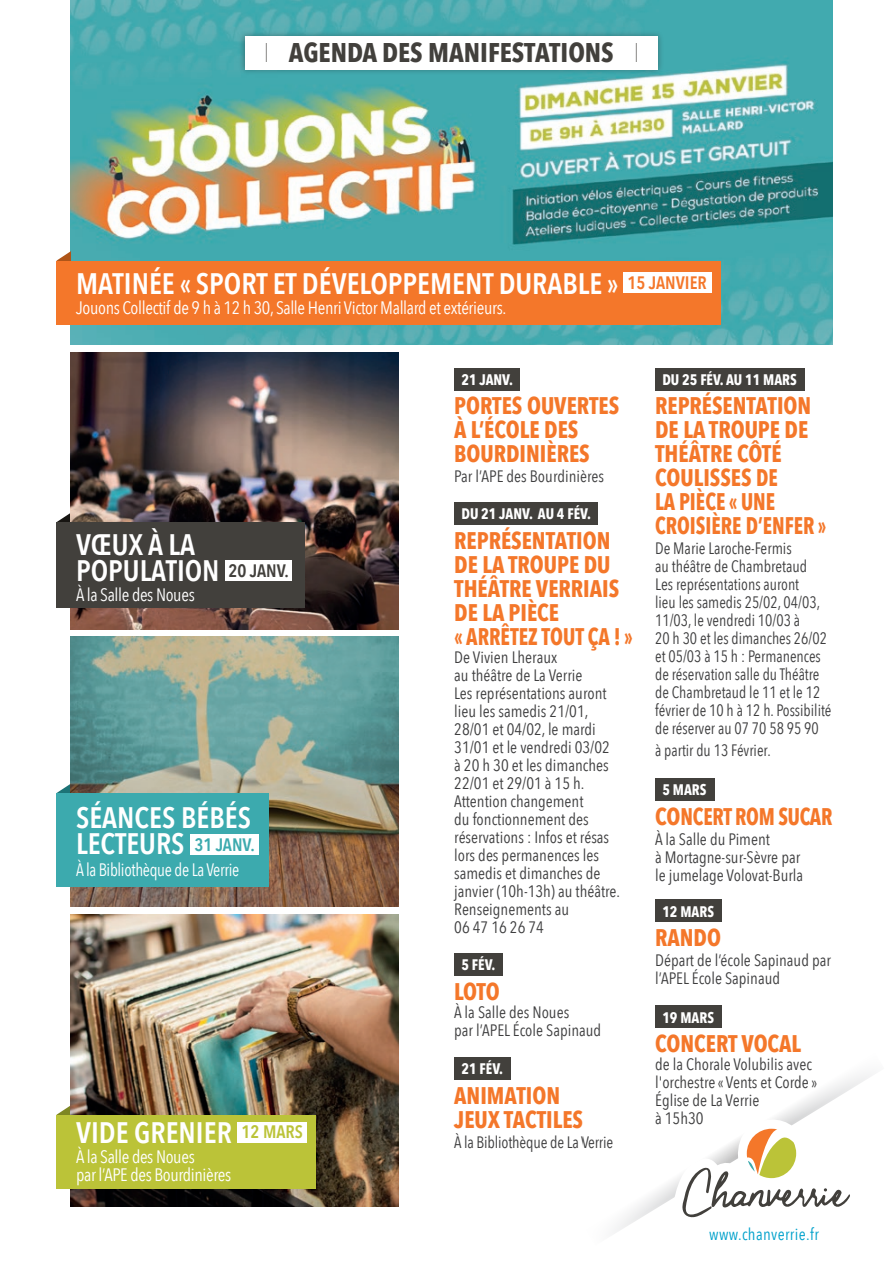
<style>
.page{position:relative;width:893px;height:1263px;background:#fff}
.page>*{position:absolute;margin:0;border:0;box-sizing:border-box;transform-origin:0 0}
.t1{font:600 29.55px/26.1px "Avenir Next Condensed";color:#fff}
.t2{font:700 27px "Avenir Next Condensed";color:#42403c}
.t3{font:700 24px/24px "Avenir Next Condensed";color:#f4772a;scale:.95 1}
.t4{font:18px/18px "Avenir Next Condensed";letter-spacing:-.02em;color:#fff}
.t5{font:18px "Avenir Next Condensed";letter-spacing:-.02em;color:#fff;scale:.94 1}
.t6{font:16.5px/18px "Avenir Next Condensed";color:#3e3e3f}
.t7{font:16.5px/18px "Avenir Next Condensed";color:#3e3e3f;scale:.96 1}
.t8{font:16.5px "Avenir Next Condensed";color:#3e3e3f;scale:.94 1}
.t9{font:16.5px "Avenir Next Condensed";letter-spacing:.02em;color:#00a1cb}
.t10{font:700 15.3px "Avenir Next Condensed";color:#fff;scale:.95 1}
.s1{font-weight:200}
.s2{font-size:18px;color:#42403c}
.s3{font-size:18px;color:#3caaae}
.s4{font-size:18px;color:#bbc338}
</style>
<div class="page">
<img style="left:70px;top:0;width:762px;height:344px">
<div style="left:239px;top:30px;width:425px;height:45px;background:#231f20;opacity:.4"></div>
<div style="left:245px;top:36px;width:413px;height:33px;background:#fff"></div>
<svg style="left:56px;top:784px;width:14px;height:9px"></svg>
<svg style="left:56px;top:1106px;width:14px;height:9px"></svg>
<svg style="left:56px;top:251px;width:15px;height:10px"></svg>
<img style="left:70px;top:637px;width:328px;height:270px">
<img style="left:70px;top:914px;width:328px;height:292px">
<div style="left:454px;top:368px;width:66px;height:22px;background:#42403c"></div>
<div style="left:454px;top:502px;width:144px;height:23px;background:#42403c"></div>
<div style="left:454px;top:953px;width:49px;height:22px;background:#42403c"></div>
<div style="left:454px;top:1057px;width:57px;height:22px;background:#42403c"></div>
<div style="left:655px;top:368px;width:150px;height:22px;background:#42403c"></div>
<div style="left:655px;top:778px;width:59px;height:23px;background:#42403c"></div>
<div style="left:655px;top:899px;width:66px;height:23px;background:#42403c"></div>
<div style="left:655px;top:1006px;width:66px;height:22px;background:#42403c"></div>
<div style="left:56px;top:793px;width:213px;height:93px;background:#3caaae"></div>
<div style="left:56px;top:1115px;width:260px;height:73px;background:#bbc338"></div>
<div style="left:56px;top:261px;width:665px;height:63px;background:#f4772a"></div>
<div style="left:190px;top:834px;width:69px;height:21px;background:#fff"></div>
<div style="left:238px;top:1122px;width:69px;height:20px;background:#fff"></div>
<div style="left:624px;top:272px;width:88px;height:21px;background:#fff"></div>
<svg style="left:614px;top:1073px;width:258px;height:160px"></svg>
<svg style="left:673px;top:1116px;width:198px;height:117px"></svg>
<svg style="left:56px;top:513px;width:14px;height:10px"></svg>
<img style="left:70px;top:353px;width:328px;height:276px">
<div style="left:56px;top:523px;width:249px;height:85px;background:#42403c"></div>
<div style="left:225px;top:560px;width:67px;height:21px;background:#fff"></div>
<h2 class="t2" style="left:264px;top:35px;width:377px"><span class="s1">I</span> AGENDA DES MANIFESTATIONS <span class="s1">I</span></h2>
<h1 class="t1" style="left:76px;top:270px;width:632px">MATINÉE « SPORT ET DÉVELOPPEMENT DURABLE » <sup>15</sup> <sup>JANVIER</sup></h1>
<p class="t4" style="left:76px;top:298px;width:432px">Jouons Collectif de 9 h à 12 h 30, Salle Henri Victor Mallard et extérieurs.</p>
<h1 class="t1" style="left:76px;top:531px;width:214px">VŒUX À LA<br>POPULATION <span class="s2">20 JANV.</span></h1>
<p class="t4" style="left:76px;top:585px;width:120px">À la Salle des Noues</p>
<h1 class="t1" style="left:76px;top:804px;width:180px">SÉANCES BÉBÉS<br>LECTEURS <span class="s3">31 JANV.</span></h1>
<p class="t5" style="left:76px;top:854px;width:175px">À la Bibliothèque de La Verrie</p>
<h1 class="t1" style="left:76px;top:1118px;width:228px">VIDE GRENIER <span class="s4">12 MARS</span></h1>
<p class="t4" style="left:76px;top:1146px;width:157px">À la Salle des Noues<br>par l’APE des Bourdinières</p>
<p class="t10" style="left:461px;top:370px;width:56px">21 JANV.</p>
<h3 class="t3" style="left:454px;top:394px;width:175px">PORTES OUVERTES<br>À L’ÉCOLE DES<br>BOURDINIÈRES</h3>
<p class="t6" style="left:454px;top:467px;width:151px">Par l’APE des Bourdinières</p>
<p class="t10" style="left:461px;top:505px;width:138px">DU 21 JANV. AU 4 FÉV.</p>
<h3 class="t3" style="left:454px;top:528px;width:190px">REPRÉSENTATION<br>DE LA TROUPE DU<br>THÉÂTRE VERRIAIS<br>DE LA PIÈCE<br>« ARRÊTEZ TOUT ÇA ! »</h3>
<p class="t6" style="left:454px;top:647px;width:167px">De Vivien Lheraux<br>au théâtre de La Verrie<br>Les représentations auront lieu les samedis 21/01,<br>28/01 et 04/02, le mardi<br>31/01 et le vendredi 03/02 à 20 h 30 et les dimanches<br>22/01 et 29/01 à 15 h.<br>Attention changement<br>du fonctionnement des réservations : Infos et résas lors des permanences les samedis et dimanches de janvier (10h-13h) au théâtre.<br>Renseignements au<br>06 47 16 26 74</p>
<p class="t10" style="left:461px;top:955px;width:37px">5 FÉV.</p>
<h3 class="t3" style="left:454px;top:979px;width:49px">LOTO</h3>
<p class="t6" style="left:454px;top:1002px;width:148px">À la Salle des Noues<br>par l’APEL École Sapinaud</p>
<p class="t10" style="left:461px;top:1059px;width:45px">21 FÉV.</p>
<h3 class="t3" style="left:454px;top:1083px;width:137px">ANIMATION<br>JEUX TACTILES</h3>
<p class="t6" style="left:454px;top:1132px;width:160px">À la Bibliothèque de La Verrie</p>
<p class="t10" style="left:662px;top:370px;width:143px">DU 25 FÉV. AU 11 MARS</p>
<h3 class="t3" style="left:655px;top:394px;width:182px">REPRÉSENTATION<br>DE LA TROUPE DE<br>THÉÂTRE CÔTÉ<br>COULISSES DE<br>LA PIÈCE « UNE<br>CROISIÈRE D’ENFER »</h3>
<p class="t7" style="left:655px;top:539px;width:185px">De Marie Laroche-Fermis<br>au théâtre de Chambretaud<br>Les représentations auront<br>lieu les samedis 25/02, 04/03,<br>11/03, le vendredi 10/03 à<br>20 h 30 et les dimanches 26/02 et 05/03 à 15 h : Permanences de réservation salle du Théâtre de Chambretaud le 11 et le 12 février de 10 h à 12 h. Possibilité de réserver au 07 70 58 95 90</p>
<p class="t8" style="left:655px;top:736px;width:125px">à partir du 13 Février.</p>
<p class="t10" style="left:662px;top:780px;width:48px">5 MARS</p>
<h3 class="t3" style="left:655px;top:804px;width:188px">CONCERT ROM SUCAR</h3>
<p class="t6" style="left:655px;top:829px;width:150px">À la Salle du Piment<br>à Mortagne-sur-Sèvre par le jumelage Volovat-Burla</p>
<p class="t10" style="left:662px;top:902px;width:56px">12 MARS</p>
<h3 class="t3" style="left:655px;top:925px;width:71px">RANDO</h3>
<p class="t6" style="left:655px;top:950px;width:177px">Départ de l’école Sapinaud par l’APEL École Sapinaud</p>
<p class="t10" style="left:662px;top:1008px;width:56px">19 MARS</p>
<h3 class="t3" style="left:655px;top:1031px;width:155px">CONCERT VOCAL</h3>
<p class="t6" style="left:655px;top:1054px;width:163px">de la Chorale Volubilis avec l'orchestre « Vents et Corde »<br>Église de La Verrie<br>à 15h30</p>
<p class="t9" style="left:709px;top:1220px;width:111px">www.chanverrie.fr</p>
</div>
